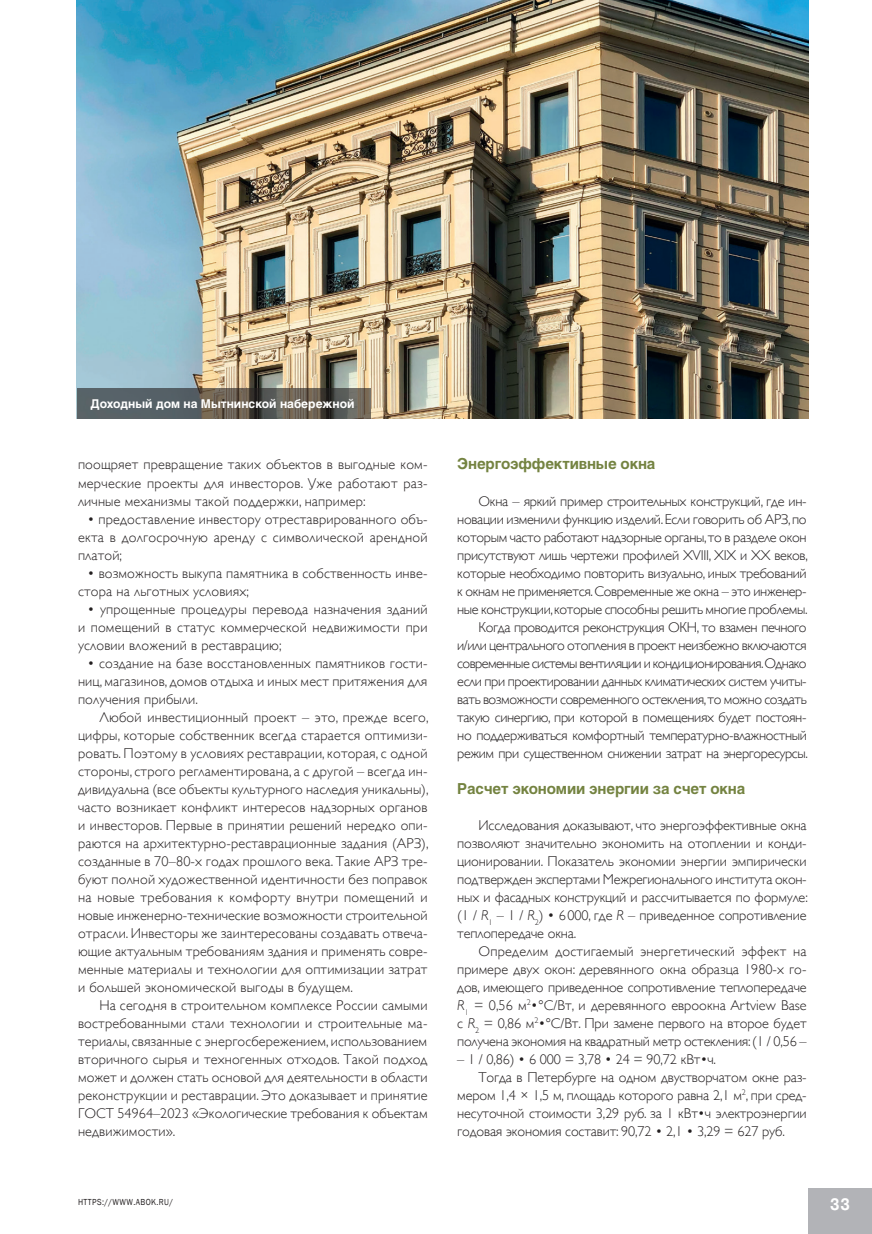
<style>
.page{position:relative;width:872px;height:1234px;background:#fff}
.page>*{position:absolute;margin:0;border:0;box-sizing:border-box;transform-origin:0 0}
.t1{font:700 16.5px "Pragmatica";color:#fff;scale:.89 1}
._0_Main_text{font:700 15px "Helios";letter-spacing:-.01em;color:#748341}
._0_Main_text-2{font:300 14.25px/18px "Gill Sans";letter-spacing:.01em;color:#231f20;text-align:justify}
._0_Main_text-3{font:300 14.25px "Gill Sans";letter-spacing:-.01em;color:#231f20}
._0_Main_text-4{font:700 12px "Helios";color:#fff}
.t2{font:9px "Franklin Gothic";letter-spacing:.05em;color:#231f20;scale:.89 1}
.s1{font-style:italic}
</style>
<div class="page">
<div style="left:808px;top:1188px;width:64px;height:45px;background:#b2b3b7"></div>
<img style="left:77px;top:0;width:731px;height:418px">
<svg style="left:77px;top:388px;width:293px;height:30px;background:#5b5c58"></svg>
<p class="_0_Main_text-4" style="left:91px;top:396px;width:265px">Доходный дом на Мытнинской набережной</p>
<p class="_0_Main_text-2" style="left:78px;top:455px;width:351px">поощряет превращение таких объектов в выгодные ком&shy;мерческие проекты для инвесторов. Уже работают раз&shy;личные механизмы такой поддержки, например:</p>
<p class="_0_Main_text-2" style="left:78px;top:509px;width:351px;text-indent:9px">• предоставление инвестору отреставрированного объ&shy;екта в долгосрочную аренду с символической арендной платой;</p>
<p class="_0_Main_text-2" style="left:78px;top:563px;width:351px;text-indent:9px">• возможность выкупа памятника в собственность инве&shy;стора на льготных условиях;</p>
<p class="_0_Main_text-2" style="left:78px;top:599px;width:351px;text-indent:9px">• упрощенные процедуры перевода назначения зданий и помещений в статус коммерческой недвижимости при условии вложений в реставрацию;</p>
<p class="_0_Main_text-2" style="left:78px;top:653px;width:351px;text-indent:9px">• создание на базе восстановленных памятников гости&shy;ниц, магазинов, домов отдыха и иных мест притяжения для получения прибыли.</p>
<p class="_0_Main_text-2" style="left:78px;top:707px;width:352px;text-indent:21px">Любой инвестиционный проект – это, прежде всего, цифры, которые собственник всегда старается оптимизи&shy;ровать. Поэтому в условиях реставрации, которая, с одной стороны, строго регламентирована, а с другой – всегда ин&shy;дивидуальна (все объекты культурного наследия уникальны), часто возникает конфликт интересов надзорных органов и инвесторов. Первые в принятии решений нередко опи&shy;раются на архитектурно-реставрационные задания (АРЗ), созданные в 70–80-х годах прошлого века. Такие АРЗ тре&shy;буют полной художественной идентичности без поправок на новые требования к комфорту внутри помещений и новые инженерно-технические возможности строительной отрасли. Инвесторы же заинтересованы создавать отвеча&shy;ющие актуальным требованиям здания и применять совре&shy;менные материалы и технологии для оптимизации затрат и большей экономической выгоды в будущем.</p>
<p class="_0_Main_text-2" style="left:78px;top:995px;width:351px;text-indent:21px">На сегодня в строительном комплексе России самыми востребованными стали технологии и строительные ма&shy;териалы, связанные с энергосбережением, использованием вторичного сырья и техногенных отходов. Такой подход может и должен стать основой для деятельности в области реконструкции и реставрации. Это доказывает и принятие ГОСТ 54964–2023 «Экологические требования к объектам недвижимости».</p>
<p class="_0_Main_text" style="left:457px;top:455px;width:200px">Энергоэффективные окна</p>
<p class="_0_Main_text-2" style="left:457px;top:491px;width:352px;text-indent:21px">Окна – яркий пример строительных конструкций, где ин&shy;новации изменили функцию изделий. Если говорить об АРЗ, по которым часто работают надзорные органы, то в разделе окон присутствуют лишь чертежи профилей XVIII, XIX и XX веков, которые необходимо повторить визуально, иных требований к окнам не применяется. Современные же окна – это инженер&shy;ные конструкции, которые способны решить многие проблемы.</p>
<p class="_0_Main_text-2" style="left:457px;top:617px;width:352px;text-indent:21px">Когда проводится реконструкция ОКН, то взамен печного и/или центрального отопления в проект неизбежно включаются современные системы вентиляции и кондиционирования.Однако если при проектировании данных климатических систем учиты&shy;вать возможности современного остекления, то можно создать такую синергию, при которой в помещениях будет постоян&shy;но поддерживаться комфортный температурно-влажностный режим при существенном снижении затрат на энергоресурсы.</p>
<p class="_0_Main_text" style="left:457px;top:779px;width:289px">Расчет экономии энергии за счет окна</p>
<p class="_0_Main_text-2" style="left:457px;top:815px;width:352px;text-indent:21px">Исследования доказывают, что энергоэффективные окна позволяют значительно экономить на отоплении и конди&shy;ционировании. Показатель экономии энергии эмпирически подтвержден экспертами Межрегионального института окон&shy;ных и фасадных конструкций и рассчитывается по формуле: (1 / <span class="s1">R</span><sub>1</sub> – 1 / <span class="s1">R</span><sub>2</sub>) • 6000, где <span class="s1">R</span> – приведенное сопротивление теплопередаче окна.</p>
<p class="_0_Main_text-2" style="left:457px;top:941px;width:351px;text-indent:21px">Определим достигаемый энергетический эффект на примере двух окон: деревянного окна образца 1980-х го&shy;дов, имеющего приведенное сопротивление теплопередаче <span class="s1">R</span><sub>1</sub> = 0,56 м<sup>2</sup>•°С/Вт, и деревянного евроокна Artview Base с <span class="s1">R</span><sub>2</sub> = 0,86 м<sup>2</sup>•°С/Вт. При замене первого на второе будет получена экономия на квадратный метр остекления: (1 / 0,56 –</p>
<p class="_0_Main_text-3" style="left:457px;top:1047px;width:260px">– 1 / 0,86) • 6 000 = 3,78 • 24 = 90,72 кВт•ч.</p>
<p class="_0_Main_text-2" style="left:457px;top:1067px;width:351px;text-indent:21px">Тогда в Петербурге на одном двустворчатом окне раз&shy;мером 1,4 × 1,5 м, площадь которого равна 2,1 м<sup>2</sup>, при сред&shy;несуточной стоимости 3,29 руб. за 1 кВт•ч электроэнергии годовая экономия составит: 90,72 • 2,1 • 3,29 = 627 руб.</p>
<p class="t2" style="left:78px;top:1196px;width:108px">HTTPS://WWW.ABOK.RU/</p>
<p class="t1" style="left:830px;top:1193px;width:24px">33</p>
</div>
